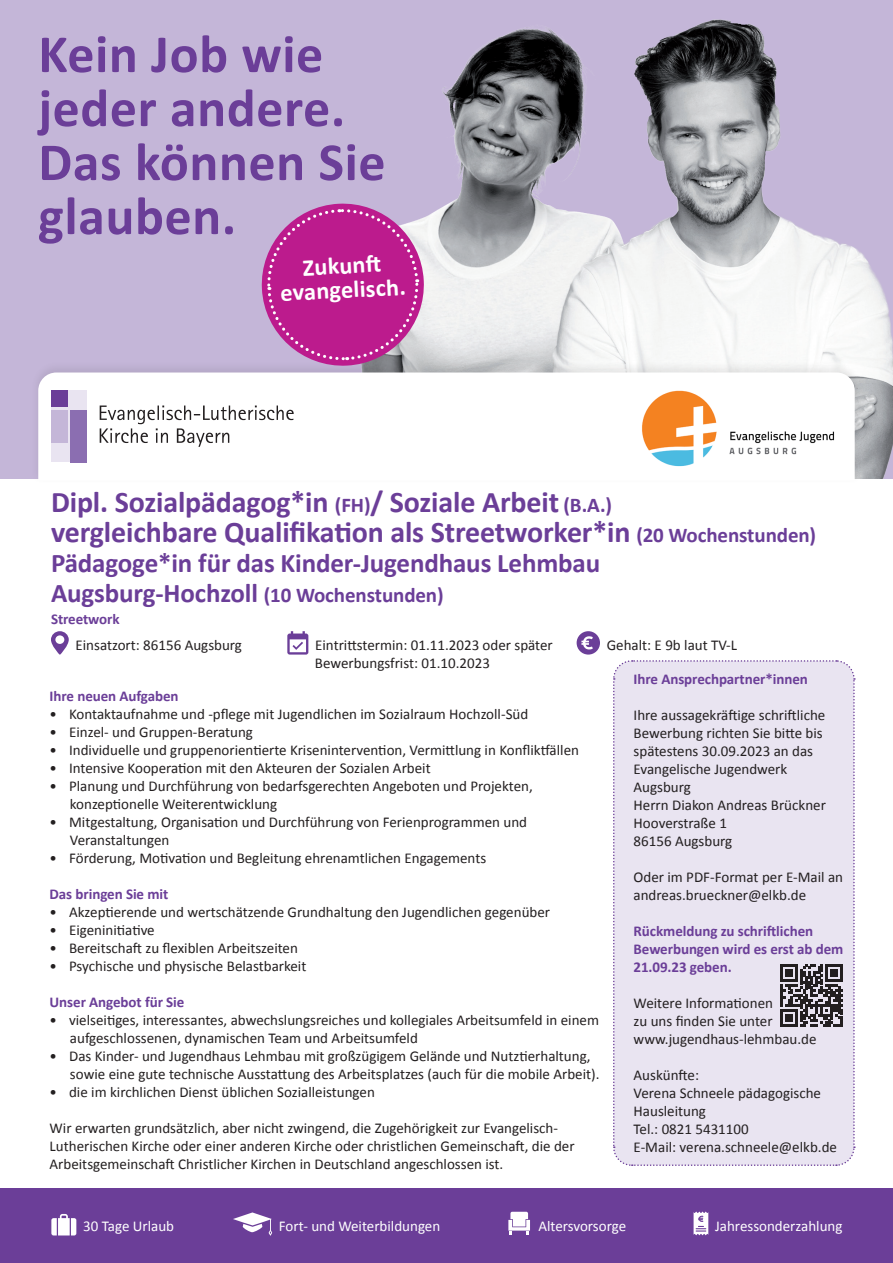
<style>
.page{position:relative;width:893px;height:1263px;background:#fff}
.page>*{position:absolute;margin:0;border:0;box-sizing:border-box;transform-origin:0 0}
.t1{font:700 54px/54px "Calibri";letter-spacing:.01em;color:#6b3e98}
.t2{font:700 30px "Calibri";letter-spacing:-.005em;color:#6b3e98}
.t3{font:700 27px "Calibri";letter-spacing:-.005em;color:#6b3e98}
.t4{font:700 24.3px "Calibri";color:#fff}
.t5{font:15px/18px "Calibri";color:#231f20}
.t6{font:700 15px/18px "Calibri";letter-spacing:-.005em;color:#6b3e98}
.t7{font:15px "Calibri";color:#fff}
.s1{font-size:21px}
</style>
<div class="page">
<div style="left:0;top:1188px;width:893px;height:75px;background:#6b3e98"></div>
<svg style="left:51px;top:631px;width:18px;height:24px"></svg>
<svg style="left:287px;top:631px;width:21px;height:24px"></svg>
<svg style="left:577px;top:631px;width:23px;height:24px"></svg>
<div style="left:0;top:0;width:893px;height:478px;background:#c4b6d8"></div>
<img style="left:426px;top:19px;width:467px;height:459px">
<div style="left:30px;top:360px;width:833px;height:125px;background:#231f20;opacity:.1"></div>
<div style="left:38px;top:372px;width:817px;height:108px;background:#fff"></div>
<img style="left:635px;top:386px;width:207px;height:83px">
<div style="left:51px;top:390px;width:36px;height:72px;background:#e9e4f1"></div>
<div style="left:71px;top:410px;width:16px;height:52px;background:#8b6eb1"></div>
<div style="left:51px;top:410px;width:16px;height:33px;background:#c4b6d8"></div>
<div style="left:51px;top:390px;width:16px;height:17px;background:#6b3e98"></div>
<svg style="left:100px;top:405px;width:194px;height:42px"></svg>
<svg style="left:260px;top:203px;width:166px;height:165px"></svg>
<div style="left:613px;top:660px;width:242px;height:506px;background:#e9e4f1"></div>
<svg style="left:51px;top:1214px;width:25px;height:21px"></svg>
<svg style="left:233px;top:1212px;width:39px;height:24px"></svg>
<svg style="left:508px;top:1212px;width:22px;height:23px"></svg>
<svg style="left:694px;top:1211px;width:14px;height:24px"></svg>
<p class="t1" style="left:38px;top:25px;width:286px">Kein Job wie</p>
<p class="t1" style="left:38px;top:79px;width:308px">jeder andere.</p>
<p class="t1" style="left:38px;top:133px;width:349px">Das können Sie glauben.</p>
<p class="t4" style="left:302px;top:250px;width:89px;rotate:-3deg">Zukunft</p>
<p class="t4" style="left:279px;top:276px;width:127px;rotate:-3deg">evangelisch.</p>
<p class="t2" style="left:51px;top:480px;width:563px">Dipl. Sozialpädagog*in <span class="s1">(FH)</span>/ Soziale Arbeit <span class="s1">(B.A.)</span></p>
<p class="t2" style="left:51px;top:510px;width:767px">vergleichbare Qualifikation als Streetworker*in <span class="s1">(20 Wochenstunden)</span></p>
<p class="t3" style="left:51px;top:543px;width:551px">Pädagoge*in für das Kinder-Jugendhaus Lehmbau</p>
<p class="t3" style="left:51px;top:573px;width:394px">Augsburg-Hochzoll <span class="s1">(10 Wochenstunden)</span></p>
<p class="t6" style="left:51px;top:609px;width:70px">Streetwork</p>
<p class="t5" style="left:76px;top:636px;width:168px">Einsatzort: 86156 Augsburg</p>
<p class="t5" style="left:315px;top:636px;width:239px">Eintrittstermin: 01.11.2023 oder später</p>
<p class="t5" style="left:607px;top:636px;width:132px">Gehalt: E 9b laut TV-L</p>
<p class="t5" style="left:315px;top:654px;width:177px">Bewerbungsfrist: 01.10.2023</p>
<p class="t6" style="left:50px;top:687px;width:130px">Ihre neuen Aufgaben</p>
<p class="t5" style="left:50px;top:705px;width:480px">• Kontaktaufnahme und -pflege mit Jugendlichen im Sozialraum Hochzoll-Süd</p>
<p class="t5" style="left:50px;top:723px;width:205px">• Einzel- und Gruppen-Beratung</p>
<p class="t5" style="left:50px;top:741px;width:531px">• Individuelle und gruppenorientierte Krisenintervention, Vermittlung in Konfliktfällen</p>
<p class="t5" style="left:50px;top:759px;width:383px">• Intensive Kooperation mit den Akteuren der Sozialen Arbeit</p>
<p class="t5" style="left:50px;top:777px;width:485px">• Planung und Durchführung von bedarfsgerechten Angeboten und Projekten,</p>
<p class="t5" style="left:70px;top:795px;width:209px">konzeptionelle Weiterentwicklung</p>
<p class="t5" style="left:50px;top:813px;width:479px">• Mitgestaltung, Organisation und Durchführung von Ferienprogrammen und</p>
<p class="t5" style="left:70px;top:831px;width:101px">Veranstaltungen</p>
<p class="t5" style="left:50px;top:849px;width:438px">• Förderung, Motivation und Begleitung ehrenamtlichen Engagements</p>
<p class="t6" style="left:50px;top:885px;width:120px">Das bringen Sie mit</p>
<p class="t5" style="left:50px;top:903px;width:502px">• Akzeptierende und wertschätzende Grundhaltung den Jugendlichen gegenüber</p>
<p class="t5" style="left:50px;top:921px;width:107px">• Eigeninitiative</p>
<p class="t5" style="left:50px;top:939px;width:250px">• Bereitschaft zu flexiblen Arbeitszeiten</p>
<p class="t5" style="left:50px;top:957px;width:258px">• Psychische und physische Belastbarkeit</p>
<p class="t6" style="left:50px;top:993px;width:136px">Unser Angebot für Sie</p>
<p class="t5" style="left:50px;top:1011px;width:551px">• vielseitiges, interessantes, abwechslungsreiches und kollegiales Arbeitsumfeld in einem</p>
<p class="t5" style="left:70px;top:1029px;width:349px">aufgeschlossenen, dynamischen Team und Arbeitsumfeld</p>
<p class="t5" style="left:50px;top:1047px;width:543px">• Das Kinder- und Jugendhaus Lehmbau mit großzügigem Gelände und Nutztierhaltung,</p>
<p class="t5" style="left:70px;top:1065px;width:531px">sowie eine gute technische Ausstattung des Arbeitsplatzes (auch für die mobile Arbeit).</p>
<p class="t5" style="left:50px;top:1083px;width:327px">• die im kirchlichen Dienst üblichen Sozialleistungen</p>
<p class="t5" style="left:50px;top:1119px;width:526px">Wir erwarten grundsätzlich, aber nicht zwingend, die Zugehörigkeit zur Evangelisch-<br>Lutherischen Kirche oder einer anderen Kirche oder christlichen Gemeinschaft, die der<br>Arbeitsgemeinschaft Christlicher Kirchen in Deutschland angeschlossen ist.</p>
<p class="t6" style="left:634px;top:670px;width:176px">Ihre Ansprechpartner*innen</p>
<p class="t5" style="left:634px;top:706px;width:193px">Ihre aussagekräftige schriftliche<br>Bewerbung richten Sie bitte bis spätestens 30.09.2023 an das<br>Evangelische Jugendwerk</p>
<p class="t5" style="left:634px;top:778px;width:59px">Augsburg</p>
<p class="t5" style="left:634px;top:796px;width:194px">Herrn Diakon Andreas Brückner</p>
<p class="t5" style="left:634px;top:814px;width:95px">Hooverstraße 1</p>
<p class="t5" style="left:634px;top:832px;width:100px">86156 Augsburg</p>
<p class="t5" style="left:634px;top:868px;width:211px">Oder im PDF-Format per E-Mail an</p>
<p class="t5" style="left:634px;top:886px;width:174px">andreas.brueckner@elkb.de</p>
<p class="t6" style="left:634px;top:922px;width:181px">Rückmeldung zu schriftlichen</p>
<p class="t6" style="left:634px;top:940px;width:211px">Bewerbungen wird es erst ab dem<br>21.09.23 geben.</p>
<p class="t5" style="left:634px;top:994px;width:141px">Weitere Informationen</p>
<p class="t5" style="left:634px;top:1012px;width:140px">zu uns finden Sie unter</p>
<p class="t5" style="left:634px;top:1030px;width:184px">www.jugendhaus-lehmbau.de</p>
<p class="t5" style="left:634px;top:1066px;width:67px">Auskünfte:</p>
<p class="t5" style="left:634px;top:1084px;width:189px">Verena Schneele pädagogische</p>
<p class="t5" style="left:634px;top:1102px;width:74px">Hausleitung</p>
<p class="t5" style="left:634px;top:1120px;width:117px">Tel.: 0821 5431100</p>
<p class="t5" style="left:634px;top:1138px;width:205px">E-Mail: verena.schneele@elkb.de</p>
<p class="t7" style="left:83px;top:1216px;width:92px">30 Tage Urlaub</p>
<p class="t7" style="left:279px;top:1217px;width:163px">Fort- und Weiterbildungen</p>
<p class="t7" style="left:538px;top:1216px;width:89px">Altersvorsorge</p>
<p class="t7" style="left:715px;top:1216px;width:129px">Jahressonderzahlung</p>
</div>
